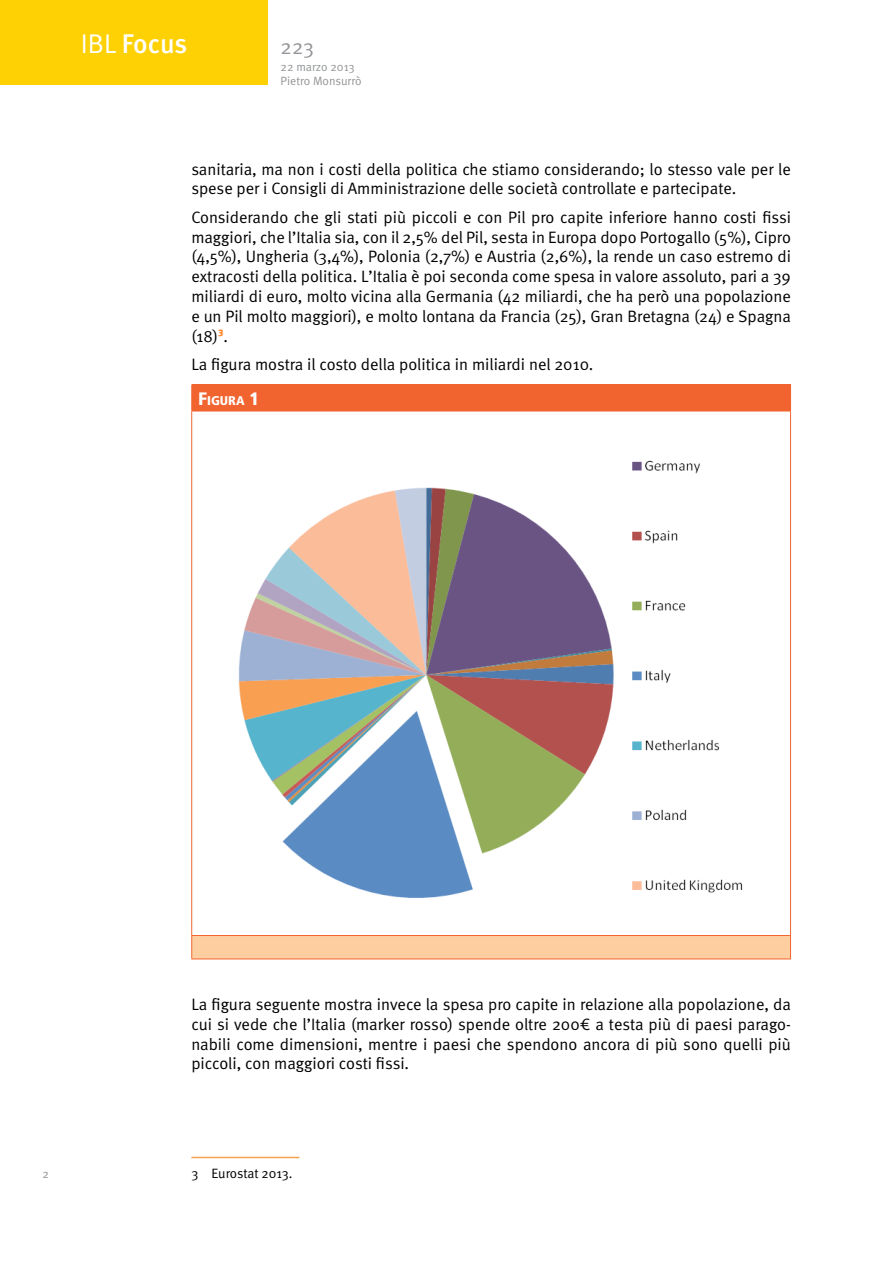
<style>
.page{position:relative;width:893px;height:1263px;background:#fff}
.page>*{position:absolute;margin:0;border:0;box-sizing:border-box;transform-origin:0 0}
.t1{font:500 27px "Meta";letter-spacing:-.005em;color:#fff}
.t2{font:21px "Meta Normal";color:#939598}
.Body{font:16.5px/19.8px "Meta Normal";color:#000;text-align:justify}
.Footnote{font:13.5px "Meta Normal";letter-spacing:-.005em;color:#000}
.Dida_Number{font:900 condensed 12.6px "Frutiger LT Std";color:#fff;scale:1.05 1}
.t3{font:12px "Meta Normal";color:#939598}
.s1{font-family:"Meta Normal";font-weight:400}
.s2{font-size:18px}
</style>
<div class="page">
<div style="left:0;top:0;width:268px;height:85px;background:#fed105"></div>
<div style="left:192px;top:385px;width:598px;height:26px;background:#f2642f"></div>
<div style="left:192px;top:935px;width:598px;height:24px;background:#fdce9f"></div>
<hr style="left:191px;top:411px;width:600px;height:1px;background:#f2642f">
<hr style="left:191px;top:935px;width:600px;height:1px;background:#f2642f">
<hr style="left:191px;top:384px;width:600px;height:1px;background:#f2642f">
<svg style="left:191px;top:385px;width:1px;height:26px"></svg>
<svg style="left:790px;top:385px;width:1px;height:26px"></svg>
<hr style="left:191px;top:411px;width:1px;height:524px;background:#f2642f">
<hr style="left:790px;top:411px;width:1px;height:524px;background:#f2642f">
<svg style="left:191px;top:936px;width:1px;height:22px"></svg>
<svg style="left:790px;top:936px;width:1px;height:22px"></svg>
<hr style="left:191px;top:958px;width:600px;height:1px;background:#f2642f">
<img style="left:238px;top:460px;width:505px;height:438px">
<hr style="left:191px;top:1157px;width:108px;height:1px;background:#f9a350">
<h1 class="t1" style="left:81px;top:27px;width:108px"><span class="s1">IBL</span> Focus</h1>
<p class="t2" style="left:281px;top:34px;width:35px">223</p>
<p class="t3" style="left:281px;top:60px;width:76px">22 marzo 2013</p>
<p class="t3" style="left:281px;top:74px;width:82px">Pietro Monsurrò</p>
<p class="Body" style="left:191px;top:159px;width:601px">sanitaria, ma non i costi della politica che stiamo considerando; lo stesso vale per le spese per i Consigli di Amministrazione delle società controllate e partecipate.</p>
<p class="Body" style="left:191px;top:207px;width:601px">Considerando che gli stati più piccoli e con Pil pro capite inferiore hanno costi fissi maggiori, che l’Italia sia, con il 2,5% del Pil, sesta in Europa dopo Portogallo (5%), Cipro (4,5%), Ungheria (3,4%), Polonia (2,7%) e Austria (2,6%), la rende un caso estremo di extracosti della politica. L’Italia è poi seconda come spesa in valore assoluto, pari a 39 miliardi di euro, molto vicina alla Germania (42 miliardi, che ha però una popolazione e un Pil molto maggiori), e molto lontana da Francia (25), Gran Bretagna (24) e Spagna (18)<sup>3</sup>.</p>
<p class="Body" style="left:191px;top:354px;width:404px">La figura mostra il costo della politica in miliardi nel 2010.</p>
<p class="Dida_Number" style="left:198px;top:393px;width:60px"><span class="s2">F</span>IGURA <span class="s2">1</span></p>
<p class="t3" style="left:43px;top:1167px;width:8px">2</p>
<p class="Body" style="left:191px;top:994px;width:601px">La figura seguente mostra invece la spesa pro capite in relazione alla popolazione, da cui si vede che l’Italia (marker rosso) spende oltre 200€ a testa più di paesi parago&shy;nabili come dimensioni, mentre i paesi che spendono ancora di più sono quelli più piccoli, con maggiori costi fissi.</p>
<p class="Footnote" style="left:191px;top:1165px;width:103px">3 Eurostat 2013.</p>
</div>
